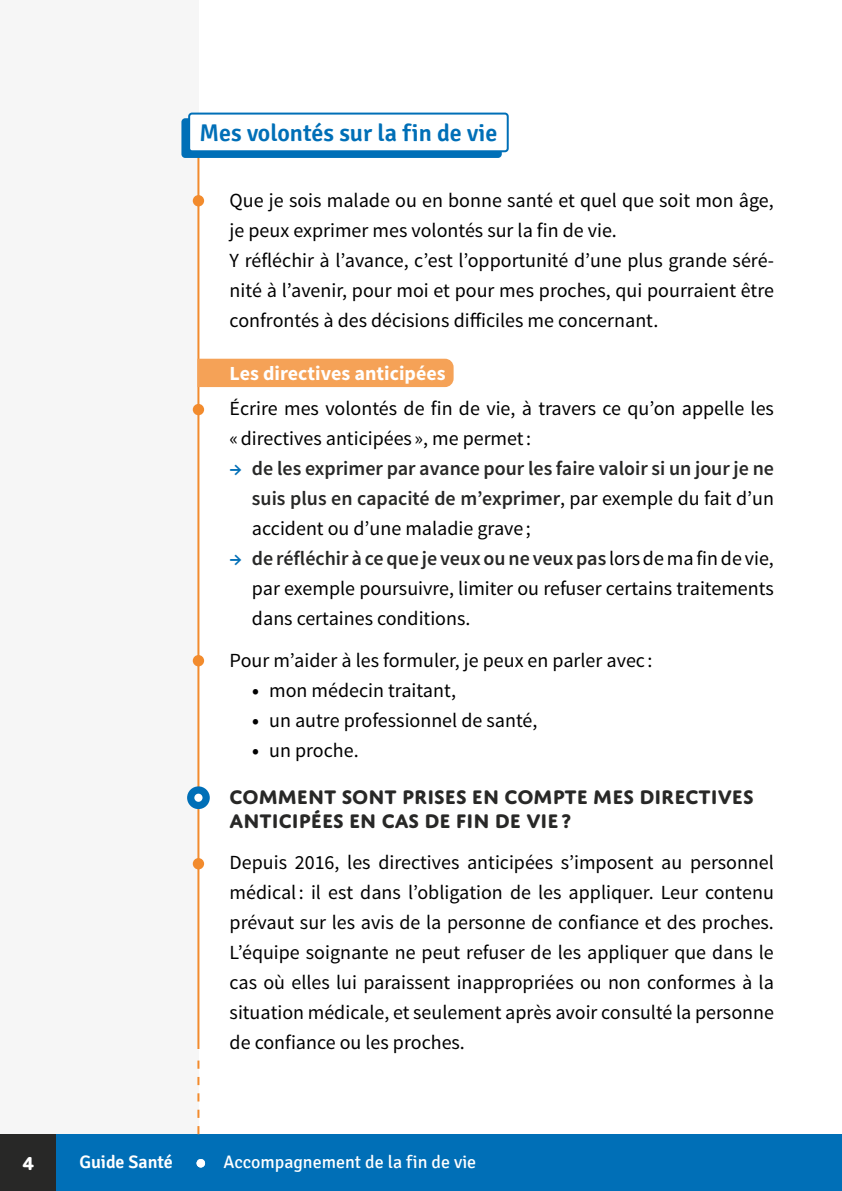
<style>
.page{position:relative;width:842px;height:1191px;background:#fff}
.page>*{position:absolute;margin:0;border:0;box-sizing:border-box;transform-origin:0 0}
.t1{font:600 24px "Signika";color:#006fb7}
.t2{font:700 21px/24px "Domus Titling";color:#282827}
.t3{font:20px/30px "Source Sans Pro";color:#000}
.t4{font:600 20px/30px "Source Sans Pro";color:#282827;text-align:justify}
.t5{font:700 20px "Source Sans Pro";color:#fff}
.t6{font:700 20px "Domus Titling";color:#fff}
.t7{font:18px "Signika";color:#fff}
.t8{font:600 18px "Signika";color:#fff}
.s1{color:#006fb7}
.s2{font-weight:400;color:#000}
.s3{font-weight:600;color:#006fb7}
.s4{font-weight:600;color:#282827}
.s5{font-weight:700}
</style>
<div class="page">
<div style="left:0;top:0;width:198px;height:1191px;background:#f6f6f6"></div>
<div style="left:0;top:1134px;width:57px;height:57px;background:#282827"></div>
<div style="left:57px;top:1134px;width:785px;height:57px;background:#006fb7"></div>
<svg style="left:197px;top:1060px;width:2px;height:74px"></svg>
<hr style="left:197px;top:113px;width:2px;height:936px;background:#f28b2d">
<div style="left:193px;top:195px;width:11px;height:11px;background:#f28b2d;border-radius:50%"></div>
<div style="left:193px;top:404px;width:11px;height:11px;background:#f28b2d;border-radius:50%"></div>
<div style="left:193px;top:655px;width:11px;height:11px;background:#f28b2d;border-radius:50%"></div>
<div style="left:193px;top:858px;width:11px;height:11px;background:#f28b2d;border-radius:50%"></div>
<div style="left:187px;top:786px;width:23px;height:23px;background:#006fb7;border-radius:50%"></div>
<svg style="left:194px;top:793px;width:9px;height:9px"></svg>
<div style="left:182px;top:119px;width:319px;height:38px;background:#006fb7;border-radius:3px"></div>
<div style="left:181px;top:118px;width:321px;height:40px;border:2px solid #006fb7;border-radius:3px"></div>
<div style="left:189px;top:114px;width:319px;height:37px;background:#fff;border-radius:3px"></div>
<div style="left:188px;top:113px;width:321px;height:39px;border:2px solid #006fb7;border-radius:3px"></div>
<div style="left:197px;top:359px;width:257px;height:28px;background:#f5a257"></div>
<div style="left:197px;top:1159px;width:8px;height:8px;background:#fff;border-radius:50%"></div>
<p class="t1" style="left:199px;top:119px;width:299px">Mes volontés sur la fin de vie</p>
<p class="t3" style="left:230px;top:186px;width:546px">Que je sois malade ou en bonne santé et quel que soit mon âge, je peux exprimer mes volontés sur la fin de vie.<br>Y réfléchir à l’avance, c’est l’opportunité d’une plus grande séré&shy;nité à l’avenir, pour moi et pour mes proches, qui pourraient être confrontés à des décisions difficiles me concernant.</p>
<p class="t5" style="left:230px;top:360px;width:217px">Les directives anticipées</p>
<p class="t3" style="left:230px;top:394px;width:546px">Écrire mes volontés de fin de vie, à travers ce qu’on appelle les «directives anticipées », me permet:</p>
<p class="t4" style="left:252px;top:454px;width:523px;text-indent:-22px"><span class="s1">→</span> de les exprimer par avance pour les faire valoir si un jour je ne suis plus en capacité de m’exprimer<span class="s2">, par exemple du fait d’un accident ou d’une maladie grave ;</span></p>
<p class="t3" style="left:252px;top:544px;width:523px;text-align:justify;text-indent:-22px"><span class="s3">→</span> <span class="s4">de réfléchir à ce que je veux ou ne veux pas</span> lors de ma fin de vie, par exemple poursuivre, limiter ou refuser certains traitements dans certaines conditions.</p>
<p class="t3" style="left:230px;top:645px;width:424px">Pour m’aider à les formuler, je peux en parler avec :</p>
<p class="t3" style="left:252px;top:675px;width:205px"><span class="s5">•</span> mon médecin traitant,</p>
<p class="t3" style="left:252px;top:705px;width:287px"><span class="s5">•</span> un autre professionnel de santé,</p>
<p class="t3" style="left:252px;top:735px;width:108px"><span class="s5">•</span> un proche.</p>
<p class="t2" style="left:230px;top:784px;width:526px">COMMENT SONT PRISES EN COMPTE MES DIRECTIVES<br>ANTICIPÉES EN CAS DE FIN DE VIE?</p>
<p class="t3" style="left:230px;top:847px;width:546px;text-align:justify">Depuis 2016, les directives anticipées s’imposent au personnel médical: il est dans l’obligation de les appliquer. Leur contenu prévaut sur les avis de la personne de confiance et des proches.<br>L’équipe soignante ne peut refuser de les appliquer que dans le cas où elles lui paraissent inappropriées ou non conformes à la situation médicale, et seulement après avoir consulté la personne de confiance ou les proches.</p>
<p class="t6" style="left:22px;top:1151px;width:13px">4</p>
<p class="t8" style="left:79px;top:1151px;width:95px">Guide Santé</p>
<p class="t7" style="left:223px;top:1151px;width:254px">Accompagnement de la fin de vie</p>
</div>
